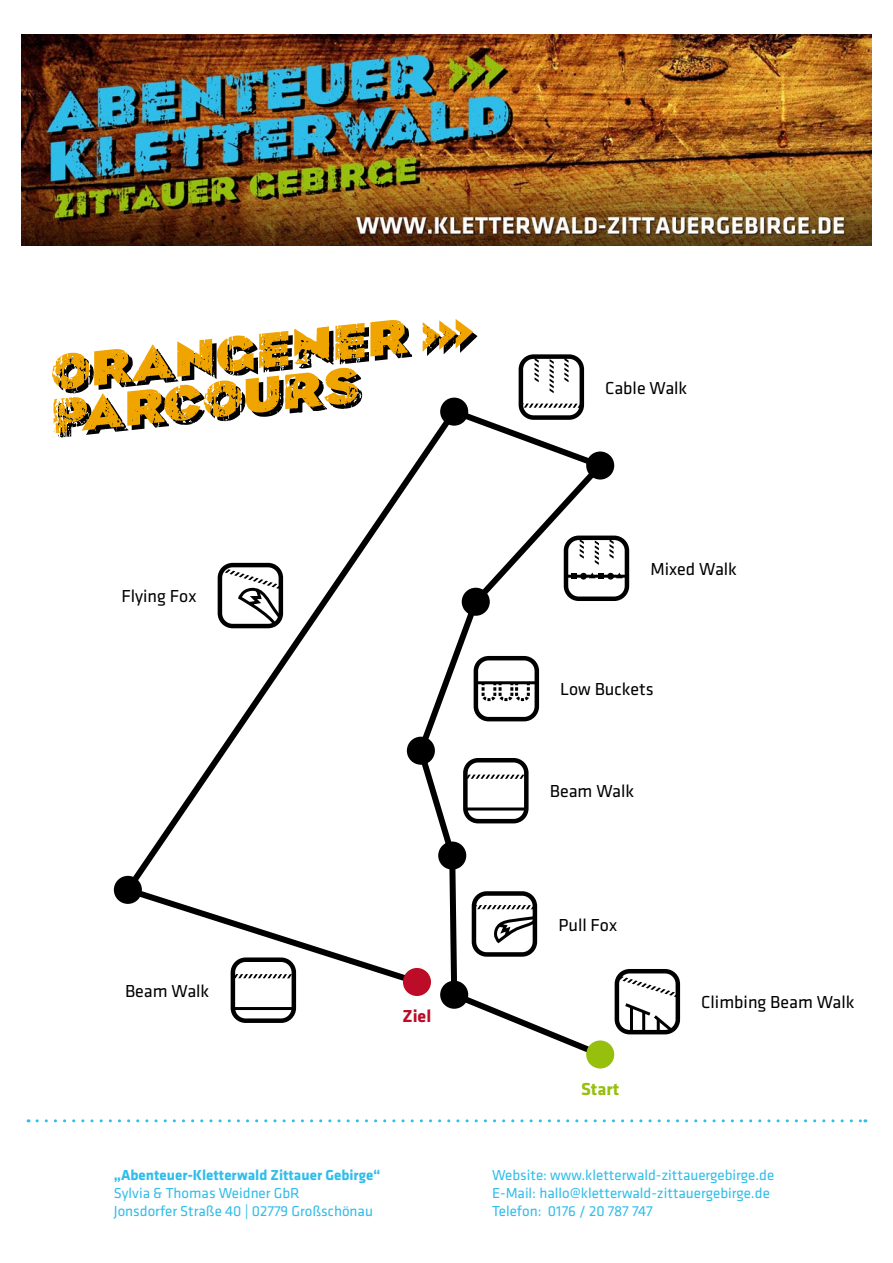
<style>
.page{position:relative;width:893px;height:1263px;background:#fff}
.page>*{position:absolute;margin:0;border:0;box-sizing:border-box;transform-origin:0 0}
.t1{font:18px "Klavika";color:#000}
.t2{font:700 18px "Klavika";color:#97bf0d}
.t3{font:700 18px "Klavika";color:#bc0c27}
.t4{font:15px/18px "Klavika";color:#30bdea}
.t5{font:700 15px "Klavika";color:#30bdea}
</style>
<div class="page">
<svg style="left:52px;top:320px;width:360px;height:118px"></svg>
<svg style="left:423px;top:319px;width:54px;height:37px"></svg>
<svg style="left:118px;top:404px;width:493px;height:658px"></svg>
<div style="left:586px;top:1040px;width:28px;height:28px;background:#97bf0d;border-radius:50%"></div>
<div style="left:440px;top:981px;width:28px;height:28px;background:#000;border-radius:50%"></div>
<div style="left:438px;top:841px;width:28px;height:28px;background:#000;border-radius:50%"></div>
<div style="left:407px;top:737px;width:28px;height:28px;background:#000;border-radius:50%"></div>
<div style="left:462px;top:588px;width:28px;height:28px;background:#000;border-radius:50%"></div>
<div style="left:586px;top:451px;width:28px;height:28px;background:#000;border-radius:50%"></div>
<div style="left:440px;top:398px;width:28px;height:28px;background:#000;border-radius:50%"></div>
<div style="left:114px;top:876px;width:28px;height:28px;background:#000;border-radius:50%"></div>
<div style="left:403px;top:968px;width:28px;height:28px;background:#bc0c27;border-radius:50%"></div>
<hr style="left:466px;top:807px;width:61px;height:3px;background:#000">
<div style="left:463px;top:758px;width:66px;height:65px;border:4px solid #000;border-radius:13px"></div>
<svg style="left:466px;top:774px;width:58px;height:5px"></svg>
<svg style="left:620px;top:976px;width:55px;height:58px"></svg>
<hr style="left:642px;top:1012px;width:3px;height:20px;background:#000">
<hr style="left:630px;top:1007px;width:3px;height:25px;background:#000">
<div style="left:615px;top:969px;width:65px;height:65px;border:4px solid #000;border-radius:13px"></div>
<svg style="left:477px;top:905px;width:61px;height:42px"></svg>
<div style="left:472px;top:891px;width:65px;height:66px;border:4px solid #000;border-radius:13px"></div>
<svg style="left:480px;top:680px;width:52px;height:23px"></svg>
<hr style="left:476px;top:681px;width:61px;height:3px;background:#000">
<div style="left:474px;top:656px;width:65px;height:65px;border:4px solid #000;border-radius:13px"></div>
<hr style="left:567px;top:575px;width:60px;height:3px;background:#000">
<svg style="left:572px;top:573px;width:5px;height:6px"></svg>
<div style="left:580px;top:573px;width:7px;height:7px;background:#000;border-radius:50%"></div>
<svg style="left:589px;top:573px;width:15px;height:6px"></svg>
<div style="left:607px;top:573px;width:7px;height:7px;background:#000;border-radius:50%"></div>
<div style="left:564px;top:536px;width:65px;height:65px;border:4px solid #000;border-radius:13px"></div>
<svg style="left:595px;top:540px;width:4px;height:25px"></svg>
<svg style="left:609px;top:539px;width:5px;height:20px"></svg>
<svg style="left:580px;top:539px;width:4px;height:20px"></svg>
<div style="left:519px;top:354px;width:65px;height:66px;border:4px solid #000;border-radius:13px"></div>
<svg style="left:519px;top:403px;width:63px;height:5px"></svg>
<svg style="left:549px;top:359px;width:5px;height:34px"></svg>
<svg style="left:534px;top:358px;width:5px;height:24px"></svg>
<svg style="left:564px;top:357px;width:5px;height:25px"></svg>
<div style="left:218px;top:563px;width:65px;height:65px;border:4px solid #000;border-radius:13px"></div>
<svg style="left:220px;top:568px;width:64px;height:60px"></svg>
<hr style="left:234px;top:1007px;width:61px;height:3px;background:#000">
<div style="left:231px;top:957px;width:65px;height:66px;border:4px solid #000;border-radius:13px"></div>
<svg style="left:233px;top:974px;width:59px;height:4px"></svg>
<img style="left:21px;top:34px;width:851px;height:212px">
<svg style="left:37px;top:1119px;width:829px;height:3px"></svg>
<p class="t1" style="left:605px;top:378px;width:84px">Cable Walk</p>
<p class="t1" style="left:121px;top:586px;width:76px">Flying Fox</p>
<p class="t1" style="left:125px;top:981px;width:86px">Beam Walk</p>
<p class="t3" style="left:402px;top:1006px;width:30px">Ziel</p>
<p class="t5" style="left:114px;top:1166px;width:268px">„Abenteuer-Kletterwald Zittauer Gebirge“</p>
<p class="t4" style="left:114px;top:1184px;width:261px">Sylvia &amp; Thomas Weidner GbR<br>Jonsdorfer Straße 40 | 02779 Großschönau</p>
<p class="t1" style="left:650px;top:559px;width:88px">Mixed Walk</p>
<p class="t1" style="left:560px;top:680px;width:95px">Low Buckets</p>
<p class="t1" style="left:550px;top:782px;width:86px">Beam Walk</p>
<p class="t1" style="left:558px;top:915px;width:60px">Pull Fox</p>
<p class="t2" style="left:581px;top:1079px;width:40px">Start</p>
<p class="t1" style="left:701px;top:993px;width:155px">Climbing Beam Walk</p>
<p class="t4" style="left:492px;top:1166px;width:284px">Website: www.kletterwald-zittauergebirge.de<br>E-Mail: hallo@kletterwald-zittauergebirge.de<br>Telefon: 0176 / 20 787 747</p>
</div>
